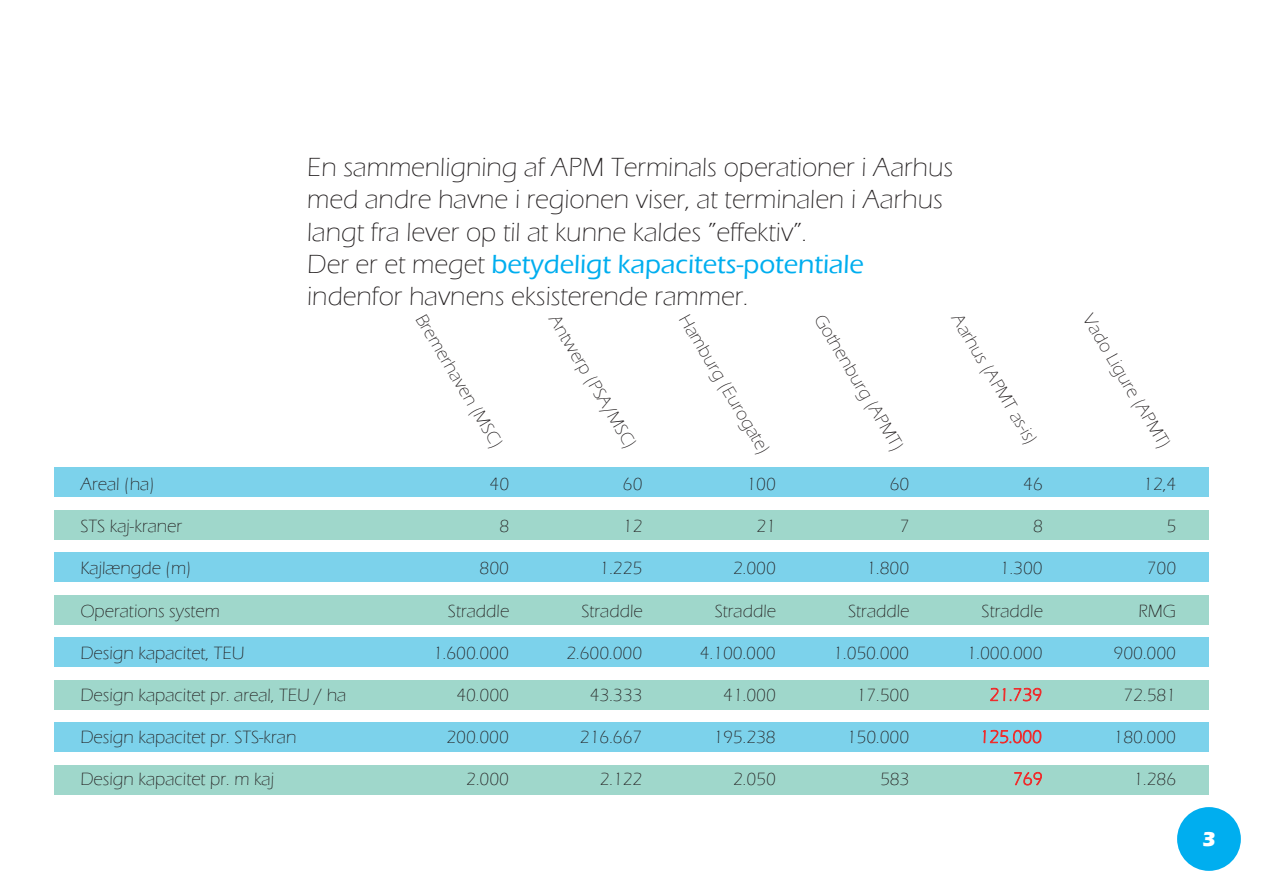
<style>
.page{position:relative;width:1263px;height:893px;background:#fff}
.page>*{position:absolute;margin:0;border:0;box-sizing:border-box;transform-origin:0 0}
.t1{font:300 27px/32.4px "Eras ITC";color:#231f20}
.t2{font:700 21px "Eras ITC";color:#fff}
.t3{font:300 18.3px "Eras ITC";color:#231f20}
.t4{font:300 18.3px "Eras ITC";color:#ee2d2d}
.s1{font-weight:500;color:#00aeef}
</style>
<div class="page">
<div style="left:54px;top:468px;width:1155px;height:29px;background:#7cd2eb"></div>
<div style="left:54px;top:553px;width:1155px;height:29px;background:#7cd2eb"></div>
<div style="left:54px;top:637px;width:1155px;height:30px;background:#7cd2eb"></div>
<div style="left:54px;top:510px;width:1155px;height:29px;background:#9fd7cb"></div>
<div style="left:54px;top:595px;width:1155px;height:29px;background:#9fd7cb"></div>
<div style="left:54px;top:680px;width:1155px;height:29px;background:#9fd7cb"></div>
<div style="left:54px;top:722px;width:1155px;height:30px;background:#7cd2eb"></div>
<div style="left:54px;top:765px;width:1155px;height:29px;background:#9fd7cb"></div>
<div style="left:1177px;top:807px;width:64px;height:64px;background:#00aeef;border-radius:50%"></div>
<p class="t1" style="left:307px;top:151px;width:647px">En sammenligning af APM Terminals operationer i Aarhus med andre havne i regionen viser, at terminalen i Aarhus langt fra lever op til at kunne kaldes ”effektiv”.<br>Der er et meget <span class="s1">betydeligt kapacitets-potentiale </span>indenfor havnens eksisterende rammer.</p>
<p class="t3" style="left:429px;top:310px;width:154px;rotate:59deg">Bremerhaven (MSC)</p>
<p class="t3" style="left:562px;top:310px;width:155px;rotate:59deg">Antwerp (PSA/MSC)</p>
<p class="t3" style="left:692px;top:310px;width:161px;rotate:59deg">Hamburg (Eurogate)</p>
<p class="t3" style="left:828px;top:310px;width:157px;rotate:59deg">Gothenburg (APMT)</p>
<p class="t3" style="left:965px;top:310px;width:150px;rotate:59deg">Aarhus (APMT as-is)</p>
<p class="t3" style="left:1096px;top:310px;width:155px;rotate:59deg">Vado Ligure (APMT)</p>
<p class="t3" style="left:80px;top:474px;width:76px">Areal (ha)</p>
<p class="t3" style="left:489px;top:474px;width:21px">40</p>
<p class="t3" style="left:623px;top:474px;width:21px">60</p>
<p class="t3" style="left:746px;top:474px;width:31px">100</p>
<p class="t3" style="left:890px;top:474px;width:21px">60</p>
<p class="t3" style="left:1023px;top:474px;width:21px">46</p>
<p class="t3" style="left:1143px;top:474px;width:34px">12,4</p>
<p class="t3" style="left:80px;top:516px;width:103px">STS kaj-kraner</p>
<p class="t3" style="left:499px;top:516px;width:11px">8</p>
<p class="t3" style="left:623px;top:516px;width:21px">12</p>
<p class="t3" style="left:756px;top:516px;width:21px">21</p>
<p class="t3" style="left:900px;top:516px;width:11px">7</p>
<p class="t3" style="left:1033px;top:516px;width:11px">8</p>
<p class="t3" style="left:1166px;top:516px;width:11px">5</p>
<p class="t3" style="left:80px;top:558px;width:113px">Kajlængde (m)</p>
<p class="t3" style="left:480px;top:558px;width:31px">800</p>
<p class="t3" style="left:600px;top:558px;width:44px">1.225</p>
<p class="t3" style="left:733px;top:558px;width:44px">2.000</p>
<p class="t3" style="left:866px;top:558px;width:44px">1.800</p>
<p class="t3" style="left:1000px;top:558px;width:44px">1.300</p>
<p class="t3" style="left:1147px;top:558px;width:31px">700</p>
<p class="t3" style="left:80px;top:600px;width:141px">Operations system</p>
<p class="t3" style="left:448px;top:600px;width:63px">Straddle</p>
<p class="t3" style="left:581px;top:600px;width:63px">Straddle</p>
<p class="t3" style="left:715px;top:600px;width:63px">Straddle</p>
<p class="t3" style="left:848px;top:600px;width:63px">Straddle</p>
<p class="t3" style="left:981px;top:600px;width:63px">Straddle</p>
<p class="t3" style="left:1138px;top:600px;width:39px">RMG</p>
<p class="t3" style="left:80px;top:642px;width:166px">Design kapacitet, TEU</p>
<p class="t3" style="left:433px;top:642px;width:77px">1.600.000</p>
<p class="t3" style="left:566px;top:642px;width:77px">2.600.000</p>
<p class="t3" style="left:700px;top:642px;width:77px">4.100.000</p>
<p class="t3" style="left:833px;top:642px;width:77px">1.050.000</p>
<p class="t3" style="left:967px;top:642px;width:77px">1.000.000</p>
<p class="t3" style="left:1113px;top:642px;width:64px">900.000</p>
<p class="t3" style="left:80px;top:684px;width:267px">Design kapacitet pr. areal, TEU / ha</p>
<p class="t3" style="left:456px;top:684px;width:54px">40.000</p>
<p class="t3" style="left:590px;top:684px;width:54px">43.333</p>
<p class="t3" style="left:723px;top:684px;width:54px">41.000</p>
<p class="t3" style="left:857px;top:684px;width:54px">17.500</p>
<p class="t4" style="left:989px;top:684px;width:54px">21.739</p>
<p class="t3" style="left:1123px;top:684px;width:54px">72.581</p>
<p class="t3" style="left:80px;top:726px;width:218px">Design kapacitet pr. STS-kran</p>
<p class="t3" style="left:446px;top:726px;width:64px">200.000</p>
<p class="t3" style="left:580px;top:726px;width:64px">216.667</p>
<p class="t3" style="left:713px;top:726px;width:64px">195.238</p>
<p class="t3" style="left:847px;top:726px;width:64px">150.000</p>
<p class="t4" style="left:979px;top:726px;width:64px">125.000</p>
<p class="t3" style="left:1113px;top:726px;width:64px">180.000</p>
<p class="t3" style="left:80px;top:769px;width:195px">Design kapacitet pr. m kaj</p>
<p class="t3" style="left:466px;top:769px;width:44px">2.000</p>
<p class="t3" style="left:600px;top:769px;width:44px">2.122</p>
<p class="t3" style="left:733px;top:769px;width:44px">2.050</p>
<p class="t3" style="left:880px;top:769px;width:31px">583</p>
<p class="t4" style="left:1013px;top:769px;width:31px">769</p>
<p class="t3" style="left:1133px;top:769px;width:44px">1.286</p>
<p class="t2" style="left:1202px;top:827px;width:15px">3</p>
</div>
